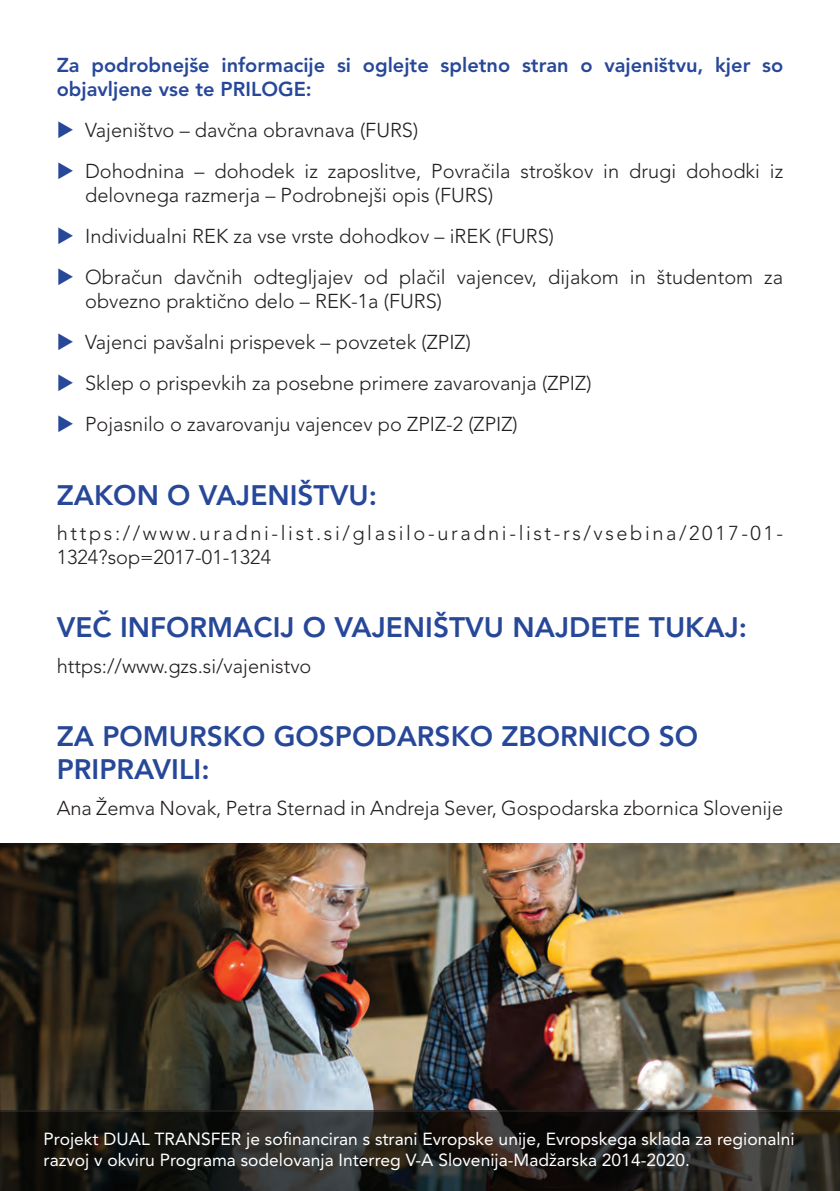
<style>
.page{position:relative;width:840px;height:1191px;background:#fff}
.page>*{position:absolute;margin:0;border:0;box-sizing:border-box;transform-origin:0 0}
.t1{font:800 28px/33.6px "Avenir LT Std 55";color:#274899}
.t2{font:300 20px/41px "Avenir LT Std 35";color:#231f20}
.t3{font:300 20px/24px "Avenir LT Std 35";letter-spacing:.13em;color:#231f20}
.t4{font:800 20px/24px "Avenir LT Std 55";color:#274899}
.t5{font:17.4px/20.8px "Avenir LT Std";color:#fff}
</style>
<div class="page">
<img style="left:0;top:843px;width:839px;height:267px">
<svg style="left:0;top:1110px;width:839px;height:81px;background:#22201d"></svg>
<p class="t4" style="left:57px;top:53px;width:727px">Za podrobnejše informacije si oglejte spletno stran o vajeništvu, kjer so objavljene vse te PRILOGE:</p>
<p class="t2" style="left:85px;top:110px;width:699px">Vajeništvo – davčna obravnava (FURS)<br>Dohodnina – dohodek iz zaposlitve, Povračila stroškov in drugi dohodki iz</p>
<p class="t2" style="left:85px;top:175px;width:699px">delovnega razmerja – Podrobnejši opis (FURS)<br>Individualni REK za vse vrste dohodkov – iREK (FURS)<br>Obračun davčnih odtegljajev od plačil vajencev, dijakom in študentom za</p>
<p class="t2" style="left:85px;top:281px;width:507px">obvezno praktično delo – REK-1a (FURS)<br>Vajenci pavšalni prispevek – povzetek (ZPIZ)<br>Sklep o prispevkih za posebne primere zavarovanja (ZPIZ)<br>Pojasnilo o zavarovanju vajencev po ZPIZ-2 (ZPIZ)</p>
<h1 class="t1" style="left:57px;top:478px;width:321px">ZAKON O VAJENIŠTVU:</h1>
<p class="t3" style="left:57px;top:521px;width:727px">https://www.uradni-list.si/glasilo-uradni-list-rs/vsebina/2017-01-<br>1324?sop=2017-01-1324</p>
<h1 class="t1" style="left:57px;top:610px;width:691px">VEČ INFORMACIJ O VAJENIŠTVU NAJDETE TUKAJ:</h1>
<p class="t2" style="left:57px;top:645px;width:256px">https://www.gzs.si/vajenistvo</p>
<h1 class="t1" style="left:57px;top:719px;width:642px">ZA POMURSKO GOSPODARSKO ZBORNICO SO<br>PRIPRAVILI:</h1>
<p class="t2" style="left:57px;top:787px;width:727px">Ana Žemva Novak, Petra Sternad in Andreja Sever, Gospodarska zbornica Slovenije</p>
<p class="t5" style="left:44px;top:1128px;width:752px">Projekt DUAL TRANSFER je sofinanciran s strani Evropske unije, Evropskega sklada za regionalni razvoj v okviru Programa sodelovanja Interreg V-A Slovenija-Madžarska 2014-2020.</p>
</div>
